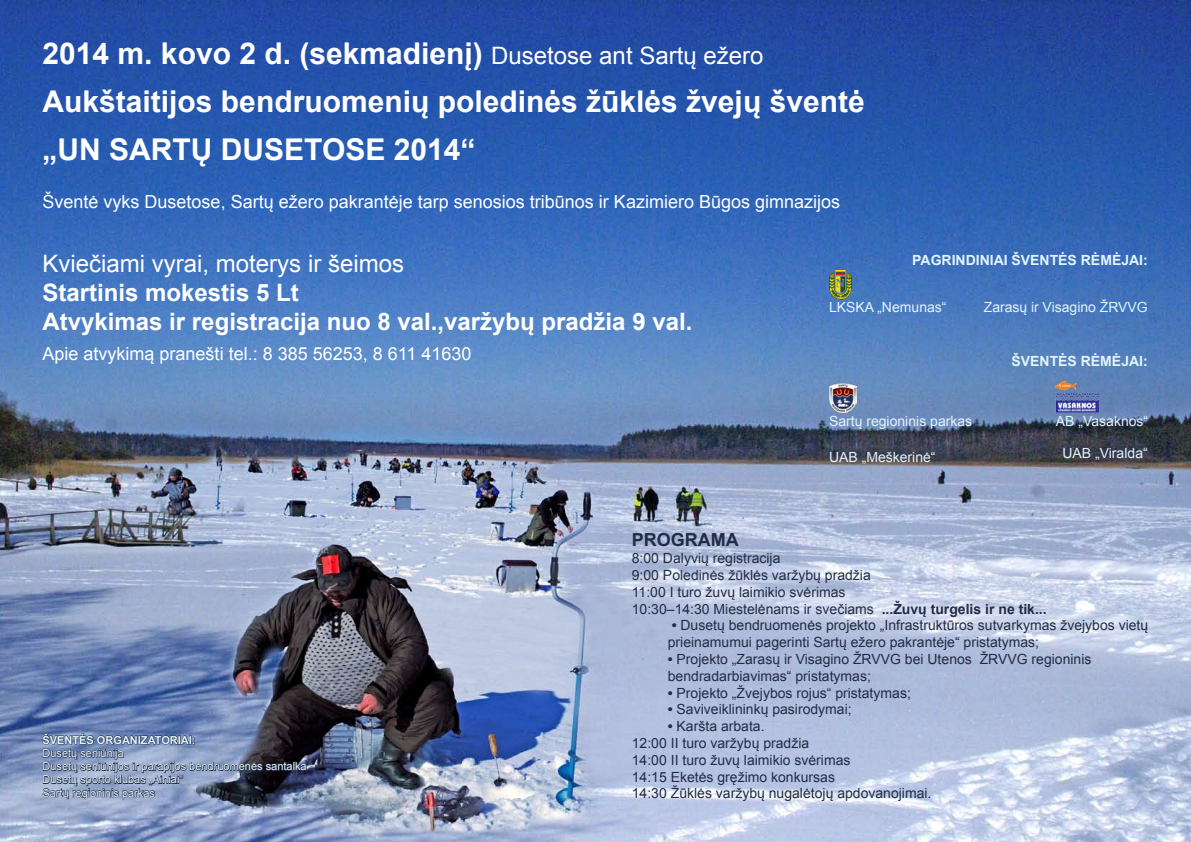
<style>
.page{position:relative;width:1191px;height:842px;background:#fff}
.page>*{position:absolute;margin:0;border:0;box-sizing:border-box;transform-origin:0 0}
.t1{font:700 30px/48px "Arial";color:#fff}
.t2{font:700 24px/28.8px "Arial";color:#fff}
.t3{font:24px "Arial";color:#fff}
.t4{font:18px "Arial";color:#fff}
.t5{font:700 18px "Arial";color:#232c45}
.t6{font:14px/16.8px "Arial";color:#232c45}
.t7{font:14px "Arial";color:#e1f4fd}
.t8{font:700 14px "Arial";color:#e1f4fd}
.t9{font:11px/13.2px "Arial";color:#e1f4fd}
.t10{font:700 11px "Arial";color:#e1f4fd}
.s1{font-weight:400;font-size:24px}
.s2{font-weight:700}
</style>
<div class="page">
<img style="left:0;top:0;width:1191px;height:842px">
<svg style="left:42px;top:733px;width:265px;height:67px;background:#5d6986"></svg>
<img style="left:829px;top:271px;width:22px;height:28px">
<img style="left:1056px;top:382px;width:42px;height:30px">
<img style="left:829px;top:384px;width:28px;height:28px">
<h1 class="t1" style="left:43px;top:31px;width:823px">2014 m. kovo 2 d. (sekmadienį) <span class="s1">Dusetose ant Sartų ežero<br></span>Aukštaitijos bendruomenių poledinės žūklės žvejų šventė „UN SARTŲ DUSETOSE 2014“</h1>
<p class="t4" style="left:43px;top:190px;width:799px">Šventė vyks Dusetose, Sartų ežero pakrantėje tarp senosios tribūnos ir Kazimiero Būgos gimnazijos</p>
<h2 class="t3" style="left:43px;top:248px;width:363px">Kviečiami vyrai, moterys ir šeimos</h2>
<h2 class="t2" style="left:43px;top:279px;width:651px">Startinis mokestis 5 Lt<br>Atvykimas ir registracija nuo 8 val.,varžybų pradžia 9 val.</h2>
<p class="t4" style="left:43px;top:342px;width:430px">Apie atvykimą pranešti tel.: 8 385 56253, 8 611 41630</p>
<p class="t8" style="left:912px;top:251px;width:237px">PAGRINDINIAI ŠVENTĖS RĖMĖJAI:</p>
<p class="t7" style="left:829px;top:298px;width:119px">LKSKA „Nemunas“</p>
<p class="t7" style="left:983px;top:298px;width:165px">Zarasų ir Visagino ŽRVVG</p>
<p class="t8" style="left:1011px;top:352px;width:138px">ŠVENTĖS RĖMĖJAI:</p>
<p class="t7" style="left:829px;top:412px;width:145px">Sartų regioninis parkas</p>
<p class="t7" style="left:1056px;top:412px;width:94px">AB „Vasaknos“</p>
<p class="t7" style="left:829px;top:448px;width:108px">UAB „Meškerinė“</p>
<p class="t7" style="left:1062px;top:444px;width:87px">UAB „Viralda“</p>
<p class="t10" style="left:43px;top:733px;width:154px">ŠVENTĖS ORGANIZATORIAI:</p>
<p class="t9" style="left:43px;top:747px;width:266px">Dusetų seniūnija<br>Dusetų seniūnijos ir parapijos bendruomenės santalka<br>Dusetų sporto klubas „Ainiai“<br>Sartų regioninis parkas</p>
<p class="t5" style="left:632px;top:528px;width:108px">PROGRAMA</p>
<p class="t6" style="left:632px;top:550px;width:416px">8:00 Dalyvių registracija<br>9:00 Poledinės žūklės varžybų pradžia<br>11:00 I turo žuvų laimikio svėrimas<br>10:30–14:30 Miestelėnams ir svečiams <span class="s2">...Žuvų turgelis ir ne tik...</span></p>
<p class="t6" style="left:668px;top:617px;width:482px"><span class="s2">•</span> Dusetų bendruomenės projekto „Infrastruktūros sutvarkymas žvejybos vietų prieinamumui pagerinti Sartų ežero pakrantėje“ pristatymas;</p>
<p class="t6" style="left:668px;top:651px;width:425px"><span class="s2">•</span> Projekto „Zarasų ir Visagino ŽRVVG bei Utenos ŽRVVG regioninis bendradarbiavimas“ pristatymas;</p>
<p class="t6" style="left:668px;top:684px;width:244px"><span class="s2">•</span> Projekto „Žvejybos rojus“ pristatymas;</p>
<p class="t6" style="left:668px;top:701px;width:185px"><span class="s2">•</span> Saviveiklininkų pasirodymai;</p>
<p class="t6" style="left:632px;top:718px;width:301px;text-indent:36px"><span class="s2">•</span> Karšta arbata.<br>12:00 II turo varžybų pradžia<br>14:00 II turo žuvų laimikio svėrimas<br>14:15 Eketės gręžimo konkursas<br>14:30 Žūklės varžybų nugalėtojų apdovanojimai.</p>
</div>
